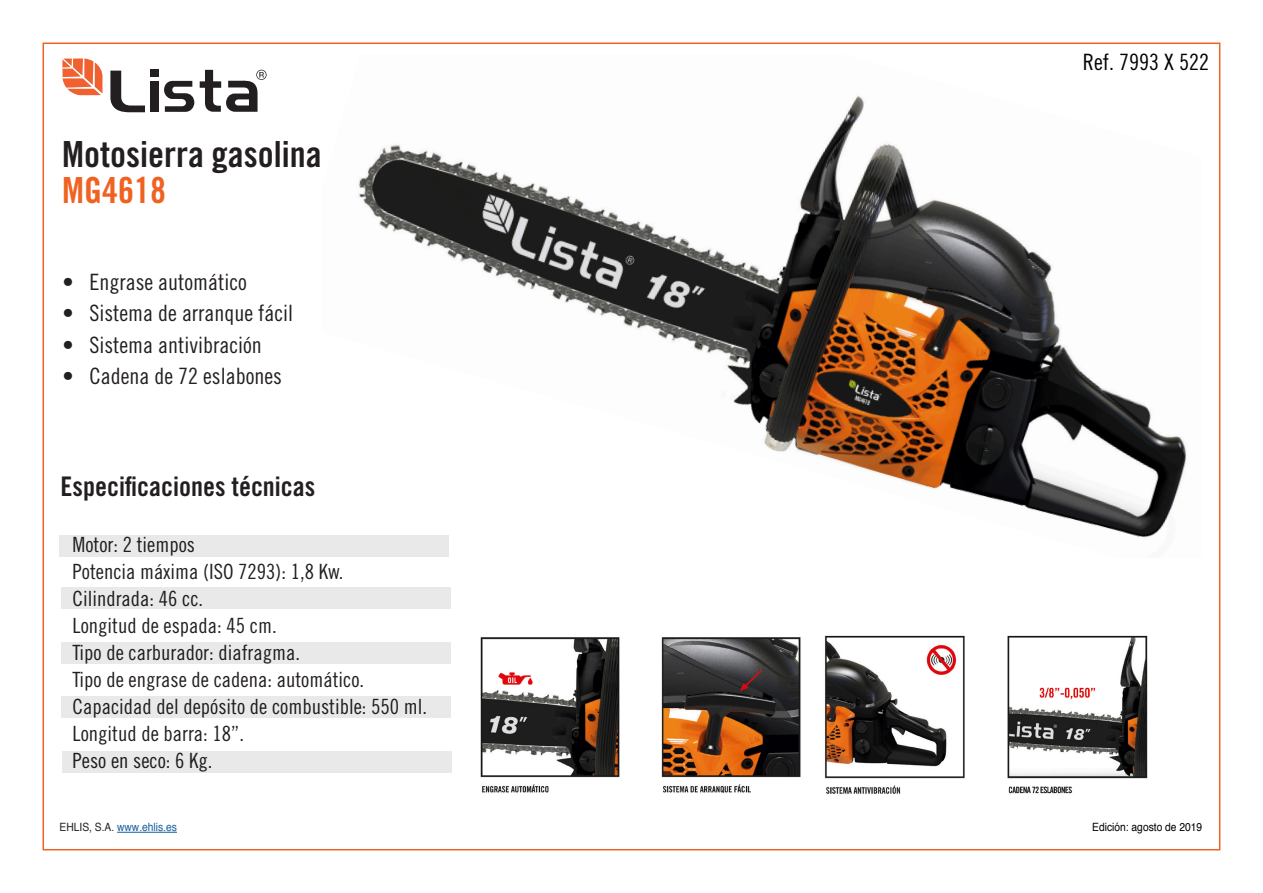
<style>
.page{position:relative;width:1263px;height:893px;background:#fff}
.page>*{position:absolute;margin:0;border:0;box-sizing:border-box;transform-origin:0 0}
.t1{font:36px "Trade Gothic LT Std Bd Cn 20";color:#231f20}
.t2{font:36px "Trade Gothic LT Std Bd Cn 20";color:#f06222}
.t3{font:27px "Trade Gothic LT Std Bd Cn 20";color:#231f20}
.t4{font:22.5px "Trade Gothic LT Std Cn 18";color:#231f20}
.t5{font:22.5px "Trade Gothic LT Std Cn 18";color:#000}
.t6{font:21px "Trade Gothic LT Std Cn 18";color:#231f20}
.t7{font:11.4px "Helvetica";color:#175d9e;scale:.9 1}
.t8{font:11.4px "Helvetica";color:#000;scale:.9 1}
.s1{color:#231f20}
</style>
<div class="page">
<img style="left:359px;top:96px;width:828px;height:442px">
<hr style="left:117px;top:832px;width:60px;height:1px;background:#175d9e">
<div style="left:60px;top:535px;width:389px;height:22px;background:#e9e9e9"></div>
<div style="left:61px;top:587px;width:389px;height:22px;background:#e9e9e9"></div>
<div style="left:61px;top:642px;width:390px;height:22px;background:#e9e9e9"></div>
<div style="left:61px;top:696px;width:389px;height:22px;background:#e9e9e9"></div>
<svg style="left:110px;top:71px;width:35px;height:41px"></svg>
<div style="left:150px;top:81px;width:9px;height:31px;background:#231f20"></div>
<div style="left:150px;top:69px;width:9px;height:8px;background:#231f20"></div>
<svg style="left:164px;top:81px;width:30px;height:31px"></svg>
<svg style="left:200px;top:70px;width:67px;height:42px"></svg>
<svg style="left:62px;top:59px;width:40px;height:36px"></svg>
<img style="left:480px;top:637px;width:321px;height:156px">
<img style="left:825px;top:635px;width:323px;height:159px">
<div style="left:63px;top:750px;width:389px;height:22px;background:#e9e9e9"></div>
<p class="t1" style="left:62px;top:133px;width:261px">Motosierra gasolina</p>
<p class="t2" style="left:62px;top:169px;width:105px">MG4618</p>
<p class="t4" style="left:63px;top:268px;width:186px">• Engrase automático</p>
<p class="t4" style="left:63px;top:300px;width:232px">• Sistema de arranque fácil</p>
<p class="t4" style="left:63px;top:331px;width:201px">• Sistema antivibración</p>
<p class="t4" style="left:63px;top:363px;width:221px">• Cadena de 72 eslabones</p>
<p class="t3" style="left:61px;top:469px;width:256px">Especificaciones técnicas</p>
<p class="t6" style="left:73px;top:532px;width:124px">Motor: 2 tiempos</p>
<p class="t6" style="left:73px;top:559px;width:272px">Potencia máxima (ISO 7293): 1,8 Kw.</p>
<p class="t6" style="left:73px;top:586px;width:132px">Cilindrada: 46 cc.</p>
<p class="t6" style="left:73px;top:613px;width:206px">Longitud de espada: 45 cm.</p>
<p class="t6" style="left:73px;top:640px;width:229px">Tipo de carburador: diafragma.</p>
<p class="t6" style="left:73px;top:667px;width:293px">Tipo de engrase de cadena: automático.</p>
<p class="t6" style="left:73px;top:694px;width:356px">Capacidad del depósito de combustible: 550 ml.</p>
<p class="t6" style="left:73px;top:721px;width:173px">Longitud de barra: 18”.</p>
<p class="t6" style="left:73px;top:748px;width:141px">Peso en seco: 6 Kg.</p>
<p class="t5" style="left:1083px;top:49px;width:128px">Ref. 7993 X 522</p>
<p class="t7" style="left:60px;top:819px;width:132px"><span class="s1">EHLIS, S.A.</span> www.ehlis.es</p>
<p class="t8" style="left:1092px;top:819px;width:124px">Edición: agosto de 2019</p>
</div>
